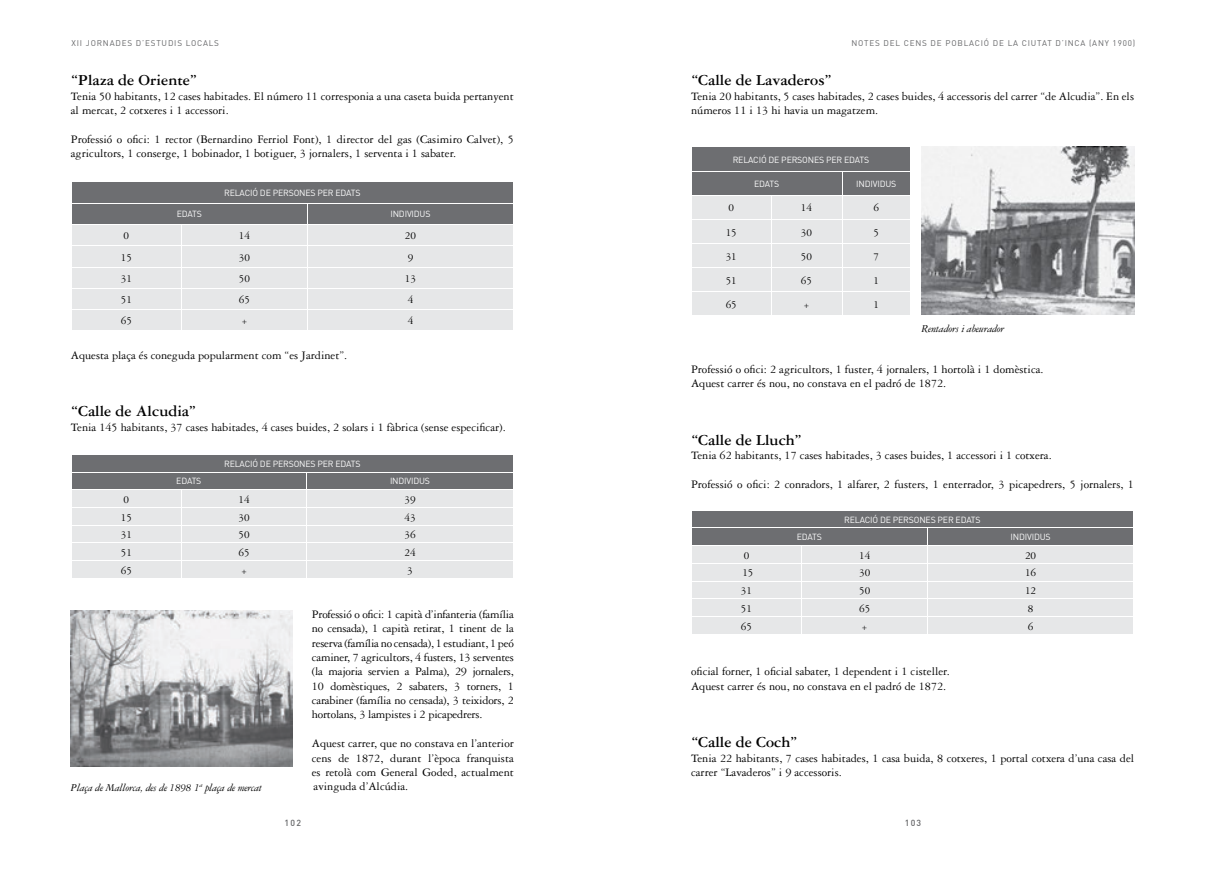
<style>
.page{position:relative;width:1205px;height:869px;background:#fff}
.page>*{position:absolute;margin:0;border:0;box-sizing:border-box;transform-origin:0 0}
.t1{font:700 16.25px "Garamond Three";color:#000}
.t2{font:12.25px/14.4px "Garamond Three";color:#000}
.t3{font:11.25px "Garamond Three";color:#000}
.t4{font:italic 11.25px "Garamond Three";letter-spacing:-.015em;color:#000}
.t5{font:8.75px "DIN";letter-spacing:-.02em;color:#fff}
.t6{font:500 8.75px "DIN";letter-spacing:.14em;color:#636466}
.t7{font:8.12px "DIN";letter-spacing:.1em;color:#636466}
</style>
<div class="page">
<img style="left:71px;top:610px;width:221px;height:155px">
<svg style="left:72px;top:182px;width:441px;height:148px;background:#c5c6c8"></svg>
<svg style="left:72px;top:455px;width:441px;height:123px;background:#c6c7c9"></svg>
<svg style="left:692px;top:147px;width:218px;height:168px;background:#c5c6c7"></svg>
<img style="left:921px;top:147px;width:213px;height:167px">
<svg style="left:692px;top:511px;width:441px;height:122px;background:#c6c7c9"></svg>
<p class="t7" style="left:71px;top:38px;width:149px">XII JORNADES D’ESTUDIS LOCALS</p>
<p class="t7" style="left:851px;top:38px;width:285px">NOTES DEL CENS DE POBLACIÓ DE LA CIUTAT D’INCA (ANY 1900)</p>
<h1 class="t1" style="left:71px;top:71px;width:128px">“Plaza de Oriente”</h1>
<p class="t2" style="left:71px;top:89px;width:444px">Tenia 50 habitants, 12 cases habitades. El número 11 corresponia a una caseta buida pertanyent al mercat, 2 cotxeres i 1 accessori.</p>
<p class="t2" style="left:71px;top:132px;width:444px">Professió o ofici: 1 rector (Bernardino Ferriol Font), 1 director del gas (Casimiro Calvet), 5 agricultors, 1 conserge, 1 bobinador, 1 botiguer, 3 jornalers, 1 serventa i 1 sabater.</p>
<h1 class="t1" style="left:691px;top:71px;width:142px">“Calle de Lavaderos”</h1>
<p class="t2" style="left:691px;top:89px;width:444px">Tenia 20 habitants, 5 cases habitades, 2 cases buides, 4 accessoris del carrer “de Alcudia”. En els números 11 i 13 hi havia un magatzem.</p>
<p class="t5" style="left:733px;top:154px;width:138px">RELACIÓ DE PERSONES PER EDATS</p>
<p class="t5" style="left:754px;top:178px;width:27px">EDATS</p>
<p class="t5" style="left:856px;top:178px;width:42px">INDIVIDUS</p>
<p class="t5" style="left:224px;top:187px;width:138px">RELACIÓ DE PERSONES PER EDATS</p>
<p class="t5" style="left:177px;top:209px;width:27px">EDATS</p>
<p class="t5" style="left:390px;top:209px;width:42px">INDIVIDUS</p>
<p class="t3" style="left:124px;top:230px;width:7px">0</p>
<p class="t3" style="left:239px;top:230px;width:13px">14</p>
<p class="t3" style="left:405px;top:230px;width:13px">20</p>
<p class="t3" style="left:121px;top:251px;width:13px">15</p>
<p class="t3" style="left:239px;top:251px;width:13px">30</p>
<p class="t3" style="left:408px;top:251px;width:7px">9</p>
<p class="t3" style="left:121px;top:272px;width:13px">31</p>
<p class="t3" style="left:239px;top:272px;width:13px">50</p>
<p class="t3" style="left:405px;top:272px;width:13px">13</p>
<p class="t3" style="left:121px;top:293px;width:13px">51</p>
<p class="t3" style="left:239px;top:293px;width:13px">65</p>
<p class="t3" style="left:408px;top:293px;width:7px">4</p>
<p class="t3" style="left:121px;top:315px;width:13px">65</p>
<p class="t3" style="left:241px;top:315px;width:8px">+</p>
<p class="t3" style="left:408px;top:315px;width:7px">4</p>
<p class="t2" style="left:71px;top:348px;width:278px">Aquesta plaça és coneguda popularment com “es Jardinet”.</p>
<h1 class="t1" style="left:71px;top:402px;width:127px">“Calle de Alcudia”</h1>
<p class="t2" style="left:71px;top:419px;width:436px">Tenia 145 habitants, 37 cases habitades, 4 cases buides, 2 solars i 1 fàbrica (sense especificar).</p>
<p class="t5" style="left:224px;top:458px;width:138px">RELACIÓ DE PERSONES PER EDATS</p>
<p class="t5" style="left:176px;top:475px;width:27px">EDATS</p>
<p class="t5" style="left:390px;top:475px;width:42px">INDIVIDUS</p>
<p class="t3" style="left:124px;top:493px;width:7px">0</p>
<p class="t3" style="left:238px;top:493px;width:13px">14</p>
<p class="t3" style="left:404px;top:493px;width:13px">39</p>
<p class="t3" style="left:121px;top:511px;width:13px">15</p>
<p class="t3" style="left:238px;top:511px;width:13px">30</p>
<p class="t3" style="left:404px;top:511px;width:13px">43</p>
<p class="t3" style="left:121px;top:528px;width:13px">31</p>
<p class="t3" style="left:238px;top:528px;width:13px">50</p>
<p class="t3" style="left:404px;top:528px;width:13px">36</p>
<p class="t3" style="left:121px;top:546px;width:13px">51</p>
<p class="t3" style="left:238px;top:546px;width:13px">65</p>
<p class="t3" style="left:404px;top:546px;width:13px">24</p>
<p class="t3" style="left:121px;top:564px;width:13px">65</p>
<p class="t3" style="left:241px;top:564px;width:8px">+</p>
<p class="t3" style="left:407px;top:564px;width:7px">3</p>
<p class="t4" style="left:71px;top:780px;width:193px">Plaça de Mallorca, des de 1898 1ª plaça de mercat</p>
<p class="t2" style="left:312px;top:606px;width:203px;text-align:justify">Professió o ofici: 1 capità d’infanteria (família no censada), 1 capità retirat, 1 tinent de la reserva (família no censada), 1 estudiant, 1 peó caminer, 7 agricultors, 4 fusters, 13 serventes (la majoria servien a Palma), 29 jornalers, 10 domèstiques, 2 sabaters, 3 torners, 1 carabiner (família no censada), 3 teixidors, 2 hortolans, 3 lampistes i 2 picapedrers.</p>
<p class="t2" style="left:312px;top:736px;width:203px;text-align:justify">Aquest carrer, que no constava en l’anterior cens de 1872, durant l’època franquista es retolà com General Goded, actualment avinguda d’Alcúdia.</p>
<p class="t3" style="left:728px;top:202px;width:7px">0</p>
<p class="t3" style="left:801px;top:202px;width:13px">14</p>
<p class="t3" style="left:873px;top:202px;width:7px">6</p>
<p class="t3" style="left:726px;top:226px;width:13px">15</p>
<p class="t3" style="left:801px;top:226px;width:13px">30</p>
<p class="t3" style="left:873px;top:226px;width:7px">5</p>
<p class="t3" style="left:726px;top:250px;width:13px">31</p>
<p class="t3" style="left:801px;top:250px;width:13px">50</p>
<p class="t3" style="left:873px;top:250px;width:7px">7</p>
<p class="t3" style="left:726px;top:274px;width:13px">51</p>
<p class="t3" style="left:801px;top:274px;width:13px">65</p>
<p class="t3" style="left:873px;top:274px;width:7px">1</p>
<p class="t3" style="left:726px;top:298px;width:13px">65</p>
<p class="t3" style="left:803px;top:298px;width:8px">+</p>
<p class="t3" style="left:873px;top:298px;width:7px">1</p>
<p class="t4" style="left:921px;top:322px;width:84px">Rentadors i abeurador</p>
<p class="t2" style="left:691px;top:362px;width:354px">Professió o ofici: 2 agricultors, 1 fuster, 4 jornalers, 1 hortolà i 1 domèstica.<br>Aquest carrer és nou, no constava en el padró de 1872.</p>
<h1 class="t1" style="left:691px;top:431px;width:113px">“Calle de Lluch”</h1>
<p class="t2" style="left:691px;top:448px;width:362px">Tenia 62 habitants, 17 cases habitades, 3 cases buides, 1 accessori i 1 cotxera.</p>
<p class="t2" style="left:691px;top:477px;width:444px">Professió o ofici: 2 conradors, 1 alfarer, 2 fusters, 1 enterrador, 3 picapedrers, 5 jornalers, 1</p>
<p class="t5" style="left:844px;top:513px;width:138px">RELACIÓ DE PERSONES PER EDATS</p>
<p class="t5" style="left:797px;top:531px;width:27px">EDATS</p>
<p class="t5" style="left:1010px;top:531px;width:42px">INDIVIDUS</p>
<p class="t3" style="left:744px;top:549px;width:7px">0</p>
<p class="t3" style="left:859px;top:549px;width:13px">14</p>
<p class="t3" style="left:1025px;top:549px;width:13px">20</p>
<p class="t3" style="left:742px;top:566px;width:13px">15</p>
<p class="t3" style="left:859px;top:566px;width:13px">30</p>
<p class="t3" style="left:1025px;top:566px;width:13px">16</p>
<p class="t3" style="left:741px;top:584px;width:13px">31</p>
<p class="t3" style="left:859px;top:584px;width:13px">50</p>
<p class="t3" style="left:1025px;top:584px;width:13px">12</p>
<p class="t3" style="left:741px;top:602px;width:13px">51</p>
<p class="t3" style="left:859px;top:602px;width:13px">65</p>
<p class="t3" style="left:1028px;top:602px;width:7px">8</p>
<p class="t3" style="left:741px;top:620px;width:13px">65</p>
<p class="t3" style="left:861px;top:620px;width:8px">+</p>
<p class="t3" style="left:1028px;top:620px;width:7px">6</p>
<p class="t2" style="left:691px;top:664px;width:260px">oficial forner, 1 oficial sabater, 1 dependent i 1 cisteller.<br>Aquest carrer és nou, no constava en el padró de 1872.</p>
<h1 class="t1" style="left:691px;top:733px;width:108px">“Calle de Coch”</h1>
<p class="t2" style="left:691px;top:750px;width:444px">Tenia 22 habitants, 7 cases habitades, 1 casa buida, 8 cotxeres, 1 portal cotxera d’una casa del carrer “Lavaderos” i 9 accessoris.</p>
<p class="t6" style="left:285px;top:816px;width:18px">102</p>
<p class="t6" style="left:905px;top:816px;width:18px">103</p>
</div>
